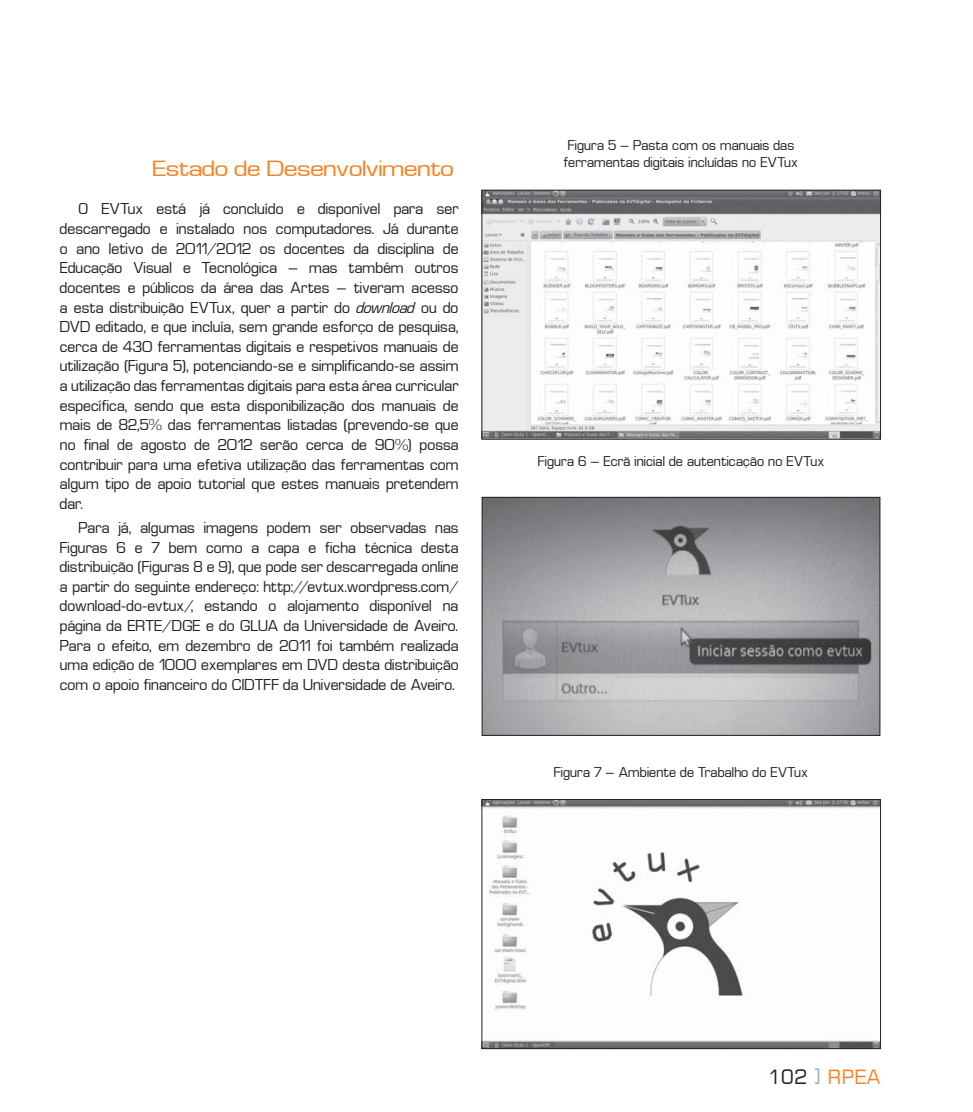
<style>
.page{position:relative;width:973px;height:1112px;background:#fff}
.page>*{position:absolute;margin:0;border:0;box-sizing:border-box;transform-origin:0 0}
.t1{font:22.93px "Waukegan LDO Extended";color:#f58426}
.t2{font:19.6px "Square 721 BT";color:#f58426}
.t3{font:16.28px/19.6px "Waukegan LDO";letter-spacing:.01em;color:#231f20;text-align:justify}
.t4{font:14.7px/17.7px "Waukegan LDO";letter-spacing:.015em;color:#231f20}
.s1{font-style:italic}
.s2{color:#231f20}
.s3{font-size:21.18px;color:#acaeb0}
</style>
<div class="page">
<img style="left:483px;top:192px;width:395px;height:245px">
<div style="left:481px;top:190px;width:399px;height:249px;border:1px solid #231f20"></div>
<img style="left:483px;top:499px;width:394px;height:234px">
<div style="left:481px;top:497px;width:398px;height:238px;border:1px solid #231f20"></div>
<img style="left:483px;top:801px;width:395px;height:245px">
<div style="left:481px;top:799px;width:399px;height:249px;border:1px solid #231f20"></div>
<h1 class="t1" style="left:152px;top:159px;width:303px">Estado de Desenvolvimento</h1>
<p class="t3" style="left:60px;top:200px;width:400px;text-indent:19px">O EVTux está já concluído e disponível para ser descarregado e instalado nos computadores. Já durante o ano letivo de 2011/2012 os docentes da disciplina de Educação Visual e Tecnológica – mas também outros docentes e públicos da área das Artes – tiveram acesso a esta distribuição EVTux, quer a partir do <span class="s1">download</span> ou do DVD editado, e que incluía, sem grande esforço de pesquisa, cerca de 430 ferramentas digitais e respetivos manuais de utilização (Figura 5), potenciando-se e simplificando-se assim a utilização das ferramentas digitais para esta área curricular específica, sendo que esta disponibilização dos manuais de mais de 82,5% das ferramentas listadas (prevendo-se que no final de agosto de 2012 serão cerca de 90%) possa contribuir para uma efetiva utilização das ferramentas com algum tipo de apoio tutorial que estes manuais pretendem dar.</p>
<p class="t3" style="left:60px;top:518px;width:400px;text-indent:19px">Para já, algumas imagens podem ser observadas nas Figuras 6 e 7 bem como a capa e ficha técnica desta distribuição (Figuras 8 e 9), que pode ser descarregada online a partir do seguinte endereço: http://evtux.wordpress.com/ download-do-evtux/, estando o alojamento disponível na página da ERTE/DGE e do GLUA da Universidade de Aveiro.<br>Para o efeito, em dezembro de 2011 foi também realizada uma edição de 1000 exemplares em DVD desta distribuição com o apoio financeiro do CIDTFF da Universidade de Aveiro.</p>
<p class="t4" style="left:563px;top:137px;width:236px">Figura 5 – Pasta com os manuais das ferramentas digitais incluídas no EVTux</p>
<p class="t4" style="left:537px;top:453px;width:288px">Figura 6 – Ecrã inicial de autenticação no EVTux</p>
<p class="t4" style="left:553px;top:763px;width:256px">Figura 7 – Ambiente de Trabalho do EVTux</p>
<p class="t2" style="left:767px;top:1064px;width:114px"><span class="s2">102</span> <span class="s3">]</span> RPEA</p>
</div>
